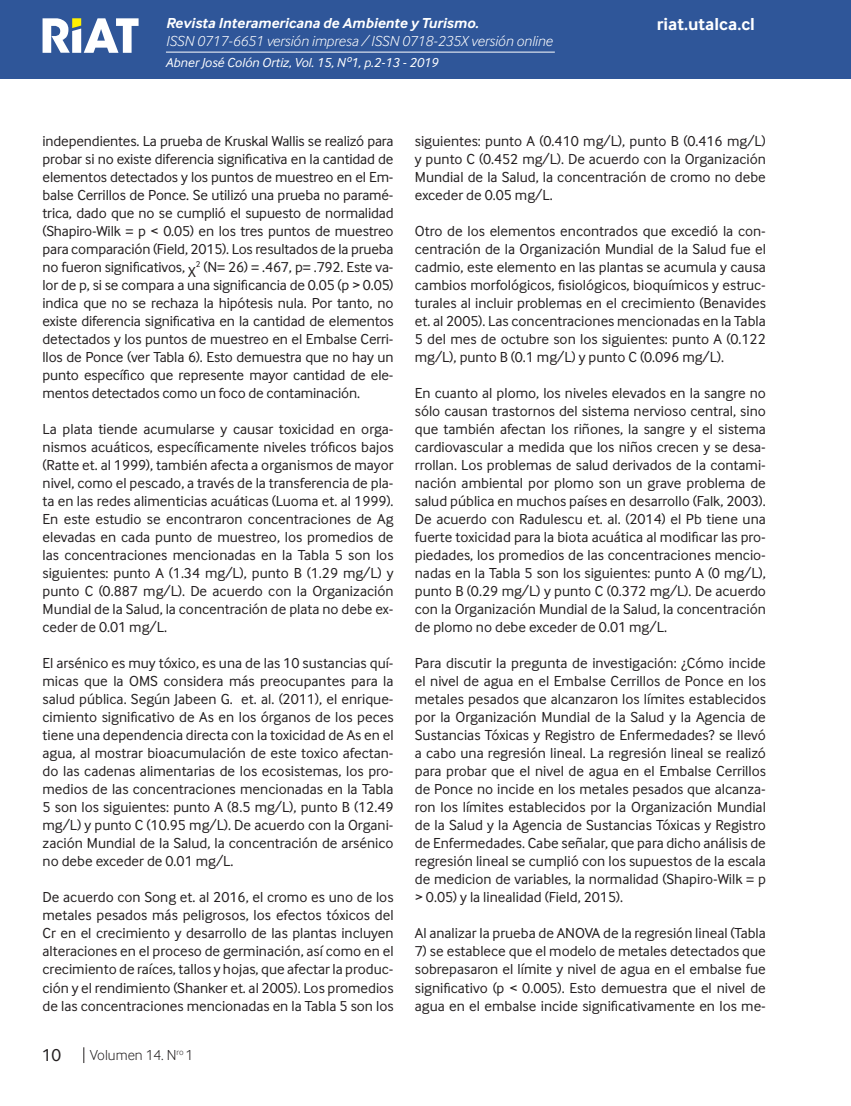
<style>
.page{position:relative;width:851px;height:1106px;background:#fff}
.page>*{position:absolute;margin:0;border:0;box-sizing:border-box;transform-origin:0 0}
.t1{font:700 18px "Inter Face";color:#fff}
.t2{font:18px "Inter Face";color:#231f20}
.Cuerpo_de_Texto{font:15px/18px "Inter Face";color:#231f20;text-align:justify}
.t3{font:italic 300 15px "Inter Face";color:#fff}
.t4{font:italic 700 15px "Inter Face";color:#fff}
.t5{font:300 15px "Inter Face";color:#231f20}
.Cuño_de_pagina{font:italic 13.5px "Inter Face";color:#fff}
</style>
<div class="page">
<div style="left:0;top:0;width:850px;height:79px;background:#2f5699"></div>
<hr style="left:850px;top:0;width:1px;height:79px;background:#2f5699">
<hr style="left:166px;top:52px;width:388px;height:1px;background:#fff">
<svg style="left:43px;top:18px;width:95px;height:35px"></svg>
<svg style="left:83px;top:1047px;width:1px;height:16px"></svg>
<p class="t4" style="left:166px;top:15px;width:314px">Revista Interamericana de Ambiente y Turismo.</p>
<p class="t3" style="left:166px;top:33px;width:388px">ISSN 0717-6651 versión impresa / ISSN 0718-235X versión online</p>
<p class="Cuño_de_pagina" style="left:165px;top:55px;width:274px">Abner José Colón Ortiz, Vol. 15, Nº1, p.2-13 - 2019</p>
<p class="t1" style="left:656px;top:14px;width:99px">riat.utalca.cl</p>
<p class="Cuerpo_de_Texto" style="left:43px;top:132px;width:352px">independientes. La prueba de Kruskal Wallis se realizó para probar si no existe diferencia significativa en la cantidad de elementos detectados y los puntos de muestreo en el Em&shy;balse Cerrillos de Ponce. Se utilizó una prueba no paramé&shy;trica, dado que no se cumplió el supuesto de normalidad (Shapiro-Wilk = p &lt; 0.05) en los tres puntos de muestreo para comparación (Field, 2015). Los resultados de la prueba no fueron significativos, X<sup>2</sup> (N= 26) = .467, p= .792. Este va&shy;lor de p, si se compara a una significancia de 0.05 (p &gt; 0.05) indica que no se rechaza la hipótesis nula. Por tanto, no existe diferencia significativa en la cantidad de elementos detectados y los puntos de muestreo en el Embalse Cerri&shy;llos de Ponce (ver Tabla 6). Esto demuestra que no hay un punto específico que represente mayor cantidad de ele&shy;mentos detectados como un foco de contaminación.</p>
<p class="Cuerpo_de_Texto" style="left:43px;top:420px;width:352px">La plata tiende acumularse y causar toxicidad en orga&shy;nismos acuáticos, específicamente niveles tróficos bajos (Ratte et. al 1999), también afecta a organismos de mayor nivel, como el pescado, a través de la transferencia de pla&shy;ta en las redes alimenticias acuáticas (Luoma et. al 1999).<br>En este estudio se encontraron concentraciones de Ag elevadas en cada punto de muestreo, los promedios de las concentraciones mencionadas en la Tabla 5 son los siguientes: punto A (1.34 mg/L), punto B (1.29 mg/L) y punto C (0.887 mg/L). De acuerdo con la Organización Mundial de la Salud, la concentración de plata no debe ex&shy;ceder de 0.01 mg/L.</p>
<p class="Cuerpo_de_Texto" style="left:43px;top:654px;width:352px">El arsénico es muy tóxico, es una de las 10 sustancias quí&shy;micas que la OMS considera más preocupantes para la salud pública. Según Jabeen G. et. al. (2011), el enrique&shy;cimiento significativo de As en los órganos de los peces tiene una dependencia directa con la toxicidad de As en el agua, al mostrar bioacumulación de este toxico afectan&shy;do las cadenas alimentarias de los ecosistemas, los pro&shy;medios de las concentraciones mencionadas en la Tabla 5 son los siguientes: punto A (8.5 mg/L), punto B (12.49 mg/L) y punto C (10.95 mg/L). De acuerdo con la Organi&shy;zación Mundial de la Salud, la concentración de arsénico no debe exceder de 0.01 mg/L.</p>
<p class="Cuerpo_de_Texto" style="left:43px;top:888px;width:352px">De acuerdo con Song et. al 2016, el cromo es uno de los metales pesados más peligrosos, los efectos tóxicos del Cr en el crecimiento y desarrollo de las plantas incluyen alteraciones en el proceso de germinación, así como en el crecimiento de raíces, tallos y hojas, que afectar la produc&shy;ción y el rendimiento (Shanker et. al 2005). Los promedios de las concentraciones mencionadas en la Tabla 5 son los</p>
<p class="t2" style="left:42px;top:1045px;width:21px">10</p>
<p class="t5" style="left:90px;top:1046px;width:105px">Volumen 14. N<sup>ro</sup> 1</p>
<p class="Cuerpo_de_Texto" style="left:415px;top:132px;width:352px">siguientes: punto A (0.410 mg/L), punto B (0.416 mg/L) y punto C (0.452 mg/L). De acuerdo con la Organización Mundial de la Salud, la concentración de cromo no debe exceder de 0.05 mg/L.</p>
<p class="Cuerpo_de_Texto" style="left:415px;top:222px;width:352px">Otro de los elementos encontrados que excedió la con&shy;centración de la Organización Mundial de la Salud fue el cadmio, este elemento en las plantas se acumula y causa cambios morfológicos, fisiológicos, bioquímicos y estruc&shy;turales al incluir problemas en el crecimiento (Benavides et. al 2005). Las concentraciones mencionadas en la Tabla 5 del mes de octubre son los siguientes: punto A (0.122 mg/L), punto B (0.1 mg/L) y punto C (0.096 mg/L).</p>
<p class="Cuerpo_de_Texto" style="left:415px;top:384px;width:352px">En cuanto al plomo, los niveles elevados en la sangre no sólo causan trastornos del sistema nervioso central, sino que también afectan los riñones, la sangre y el sistema cardiovascular a medida que los niños crecen y se desa&shy;rrollan. Los problemas de salud derivados de la contami&shy;nación ambiental por plomo son un grave problema de salud pública en muchos países en desarrollo (Falk, 2003).<br>De acuerdo con Radulescu et. al. (2014) el Pb tiene una fuerte toxicidad para la biota acuática al modificar las pro&shy;piedades, los promedios de las concentraciones mencio&shy;nadas en la Tabla 5 son los siguientes: punto A (0 mg/L), punto B (0.29 mg/L) y punto C (0.372 mg/L). De acuerdo con la Organización Mundial de la Salud, la concentración de plomo no debe exceder de 0.01 mg/L.</p>
<p class="Cuerpo_de_Texto" style="left:415px;top:654px;width:352px">Para discutir la pregunta de investigación: ¿Cómo incide el nivel de agua en el Embalse Cerrillos de Ponce en los metales pesados que alcanzaron los límites establecidos por la Organización Mundial de la Salud y la Agencia de Sustancias Tóxicas y Registro de Enfermedades? se llevó a cabo una regresión lineal. La regresión lineal se realizó para probar que el nivel de agua en el Embalse Cerrillos de Ponce no incide en los metales pesados que alcanza&shy;ron los límites establecidos por la Organización Mundial de la Salud y la Agencia de Sustancias Tóxicas y Registro de Enfermedades. Cabe señalar, que para dicho análisis de regresión lineal se cumplió con los supuestos de la escala de medicion de variables, la normalidad (Shapiro-Wilk = p &gt; 0.05) y la linealidad (Field, 2015).</p>
<p class="Cuerpo_de_Texto" style="left:415px;top:924px;width:352px">Al analizar la prueba de ANOVA de la regresión lineal (Tabla</p>
<p class="Cuerpo_de_Texto" style="left:415px;top:942px;width:352px">7) se establece que el modelo de metales detectados que sobrepasaron el límite y nivel de agua en el embalse fue significativo (p &lt; 0.005). Esto demuestra que el nivel de agua en el embalse incide significativamente en los me-</p>
</div>
